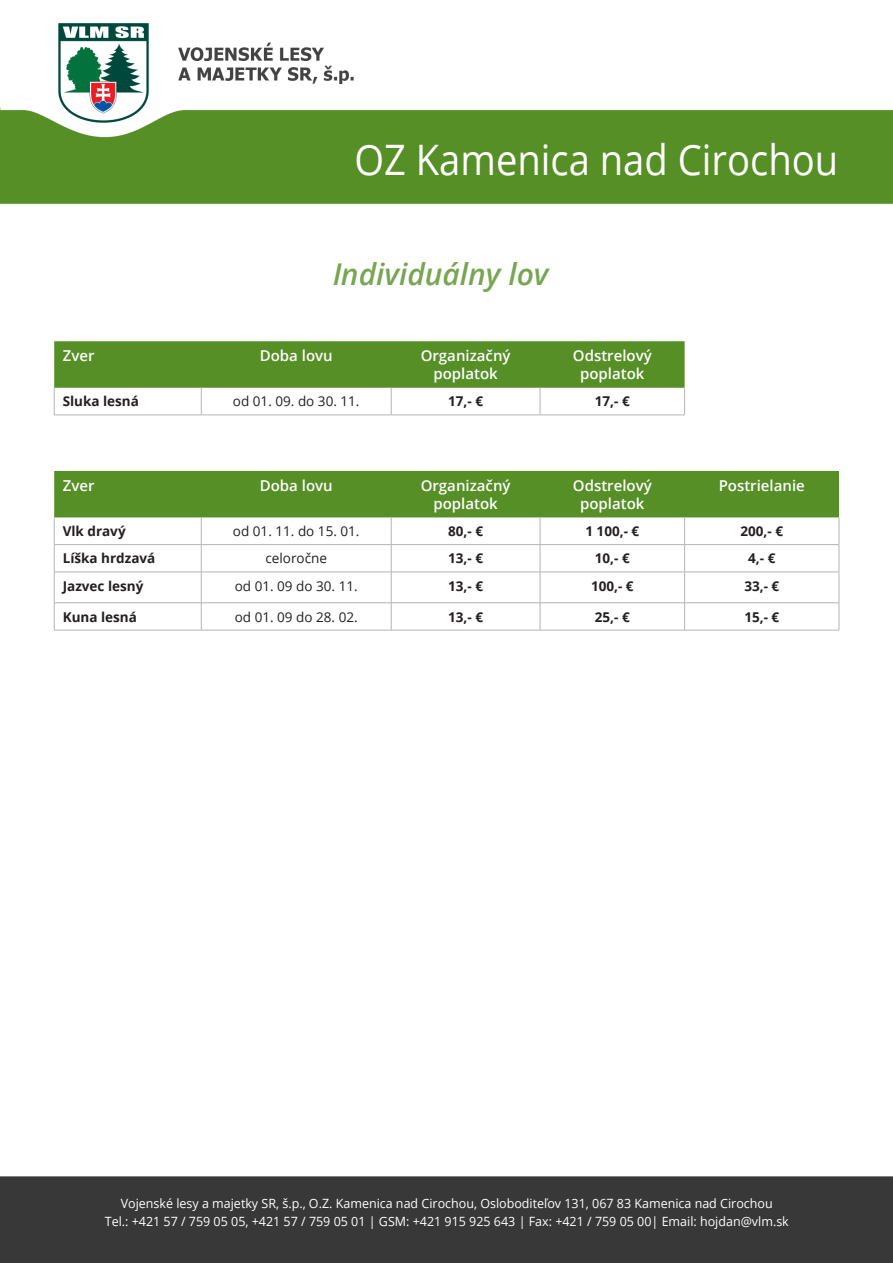
<style>
.page{position:relative;width:893px;height:1263px;background:#fff}
.page>*{position:absolute;margin:0;border:0;box-sizing:border-box;transform-origin:0 0}
.t1{font:42px "Open Sans";color:#fff;scale:.91 1}
.t2{font:italic 600 30px "Open Sans";color:#558f26}
.t3{font:600 15px "Open Sans";color:#fff}
.t4{font:700 13.5px "Open Sans";color:#231f20}
.t5{font:13.5px "Open Sans";color:#231f20}
.t6{font:12.75px/18px "Open Sans";color:#fff;text-align:center}
</style>
<div class="page">
<img style="left:0;top:23px;width:893px;height:1240px">
<svg style="left:54px;top:341px;width:631px;height:74px"></svg>
<hr style="left:54px;top:415px;width:147px;height:1px;background:#b4b4b4">
<hr style="left:201px;top:415px;width:190px;height:1px;background:#b4b4b4">
<hr style="left:391px;top:415px;width:149px;height:1px;background:#b4b4b4">
<hr style="left:540px;top:415px;width:145px;height:1px;background:#b4b4b4">
<svg style="left:54px;top:471px;width:786px;height:101px"></svg>
<hr style="left:54px;top:572px;width:147px;height:1px;background:#b4b4b4">
<hr style="left:54px;top:572px;width:1px;height:31px;background:#b4b4b4">
<hr style="left:201px;top:572px;width:190px;height:1px;background:#b4b4b4">
<hr style="left:201px;top:572px;width:1px;height:31px;background:#b4b4b4">
<hr style="left:391px;top:572px;width:149px;height:1px;background:#b4b4b4">
<hr style="left:391px;top:572px;width:1px;height:31px;background:#b4b4b4">
<hr style="left:540px;top:572px;width:145px;height:1px;background:#b4b4b4">
<hr style="left:540px;top:572px;width:1px;height:31px;background:#b4b4b4">
<hr style="left:685px;top:572px;width:154px;height:1px;background:#b4b4b4">
<hr style="left:684px;top:572px;width:1px;height:31px;background:#b4b4b4">
<hr style="left:839px;top:572px;width:1px;height:31px;background:#b4b4b4">
<hr style="left:54px;top:602px;width:147px;height:1px;background:#b4b4b4">
<svg style="left:54px;top:603px;width:1px;height:27px"></svg>
<hr style="left:201px;top:602px;width:190px;height:1px;background:#b4b4b4">
<svg style="left:201px;top:603px;width:1px;height:27px"></svg>
<hr style="left:391px;top:602px;width:149px;height:1px;background:#b4b4b4">
<svg style="left:391px;top:603px;width:1px;height:27px"></svg>
<hr style="left:540px;top:602px;width:145px;height:1px;background:#b4b4b4">
<svg style="left:540px;top:603px;width:1px;height:27px"></svg>
<hr style="left:685px;top:602px;width:154px;height:1px;background:#b4b4b4">
<svg style="left:684px;top:603px;width:1px;height:27px"></svg>
<svg style="left:839px;top:603px;width:1px;height:27px"></svg>
<hr style="left:54px;top:630px;width:147px;height:1px;background:#b4b4b4">
<hr style="left:201px;top:630px;width:190px;height:1px;background:#b4b4b4">
<hr style="left:391px;top:630px;width:149px;height:1px;background:#b4b4b4">
<hr style="left:540px;top:630px;width:145px;height:1px;background:#b4b4b4">
<hr style="left:685px;top:630px;width:154px;height:1px;background:#b4b4b4">
<h1 class="t1" style="left:354px;top:131px;width:533px">OZ Kamenica nad Cirochou</h1>
<h2 class="t2" style="left:332px;top:253px;width:218px">Individuálny lov</h2>
<p class="t3" style="left:63px;top:345px;width:33px">Zver</p>
<p class="t3" style="left:260px;top:345px;width:75px">Doba lovu</p>
<p class="t3" style="left:421px;top:345px;width:91px">Organizačný</p>
<p class="t3" style="left:433px;top:363px;width:66px">poplatok</p>
<p class="t3" style="left:573px;top:345px;width:80px">Odstrelový</p>
<p class="t3" style="left:580px;top:363px;width:66px">poplatok</p>
<p class="t4" style="left:63px;top:392px;width:78px">Sluka lesná</p>
<p class="t5" style="left:233px;top:392px;width:128px">od 01. 09. do 30. 11.</p>
<p class="t4" style="left:448px;top:392px;width:36px">17,- €</p>
<p class="t4" style="left:595px;top:392px;width:36px">17,- €</p>
<p class="t3" style="left:63px;top:475px;width:33px">Zver</p>
<p class="t3" style="left:260px;top:475px;width:75px">Doba lovu</p>
<p class="t3" style="left:421px;top:475px;width:91px">Organizačný</p>
<p class="t3" style="left:433px;top:493px;width:66px">poplatok</p>
<p class="t3" style="left:573px;top:475px;width:80px">Odstrelový</p>
<p class="t3" style="left:580px;top:493px;width:66px">poplatok</p>
<p class="t3" style="left:719px;top:475px;width:88px">Postrielanie</p>
<p class="t4" style="left:63px;top:522px;width:64px">Vlk dravý</p>
<p class="t5" style="left:233px;top:522px;width:128px">od 01. 11. do 15. 01.</p>
<p class="t4" style="left:448px;top:522px;width:36px">80,- €</p>
<p class="t4" style="left:585px;top:522px;width:55px">1 100,- €</p>
<p class="t4" style="left:740px;top:522px;width:44px">200,- €</p>
<p class="t4" style="left:63px;top:549px;width:94px">Líška hrdzavá</p>
<p class="t5" style="left:265px;top:549px;width:63px">celoročne</p>
<p class="t4" style="left:448px;top:549px;width:36px">13,- €</p>
<p class="t4" style="left:595px;top:549px;width:36px">10,- €</p>
<p class="t4" style="left:748px;top:549px;width:29px">4,- €</p>
<p class="t4" style="left:63px;top:576px;width:82px">Jazvec lesný</p>
<p class="t5" style="left:235px;top:577px;width:124px">od 01. 09 do 30. 11.</p>
<p class="t4" style="left:448px;top:576px;width:36px">13,- €</p>
<p class="t4" style="left:591px;top:576px;width:44px">100,- €</p>
<p class="t4" style="left:744px;top:576px;width:36px">33,- €</p>
<p class="t4" style="left:63px;top:607px;width:76px">Kuna lesná</p>
<p class="t5" style="left:235px;top:607px;width:124px">od 01. 09 do 28. 02.</p>
<p class="t4" style="left:448px;top:607px;width:36px">13,- €</p>
<p class="t4" style="left:595px;top:607px;width:36px">25,- €</p>
<p class="t4" style="left:744px;top:607px;width:36px">15,- €</p>
<p class="t6" style="left:105px;top:1194px;width:686px">Vojenské lesy a majetky SR, š.p., O.Z. Kamenica nad Cirochou, Osloboditeľov 131, 067 83 Kamenica nad Cirochou<br>Tel.: +421 57 / 759 05 05, +421 57 / 759 05 01 | GSM: +421 915 925 643 | Fax: +421 / 759 05 00| Email: hojdan@vlm.sk</p>
</div>
